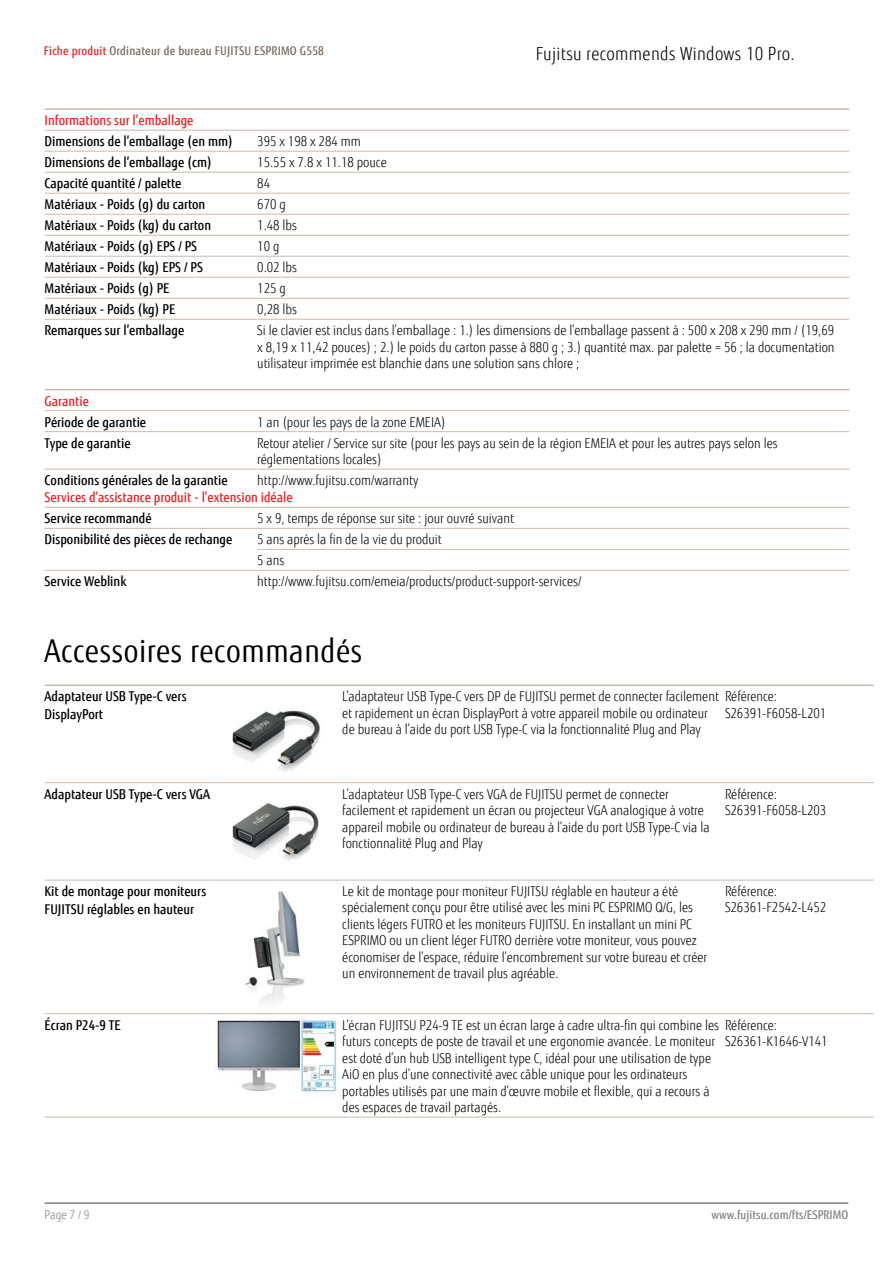
<style>
.page{position:relative;width:893px;height:1263px;background:#fff}
.page>*{position:absolute;margin:0;border:0;box-sizing:border-box;transform-origin:0 0}
.t1{font:31.5px "Fujitsu Sans";letter-spacing:.02em;color:#000;scale:.9 1}
.t2{font:300 18px "Fujitsu Sans";letter-spacing:.02em;color:#000;scale:.9 1}
.t3{font:300 13.5px/16.5px "Fujitsu Sans";color:#000;scale:.9 1}
.t4{font:500 13.5px/18px "Fujitsu Sans";color:#000;scale:.9 1}
.t5{font:500 13.5px "Fujitsu Sans";color:#e92425;scale:.9 1}
.t6{font:500 12px "Fujitsu Sans";letter-spacing:.02em;color:#79695e;scale:.9 1}
.t7{font:500 12px "Fujitsu Sans";letter-spacing:.005em;color:#818280;scale:.9 1}
.t8{font:300 12px "Fujitsu Sans";color:#818280;scale:.9 1}
.s1{color:#e92425}
</style>
<div class="page">
<hr style="left:45px;top:1202px;width:803px;height:2px;background:#818280">
<hr style="left:45px;top:108px;width:212px;height:2px;background:#c9bbb0">
<hr style="left:257px;top:108px;width:592px;height:2px;background:#c9bbb0">
<hr style="left:45px;top:130px;width:212px;height:1px;background:#c9bbb0">
<hr style="left:257px;top:130px;width:592px;height:1px;background:#c9bbb0">
<hr style="left:45px;top:151px;width:212px;height:1px;background:#c9bbb0">
<hr style="left:257px;top:151px;width:592px;height:1px;background:#c9bbb0">
<hr style="left:45px;top:172px;width:212px;height:1px;background:#c9bbb0">
<hr style="left:257px;top:172px;width:592px;height:1px;background:#c9bbb0">
<hr style="left:45px;top:193px;width:212px;height:1px;background:#c9bbb0">
<hr style="left:257px;top:193px;width:592px;height:1px;background:#c9bbb0">
<hr style="left:45px;top:214px;width:212px;height:1px;background:#c9bbb0">
<hr style="left:257px;top:214px;width:592px;height:1px;background:#c9bbb0">
<hr style="left:45px;top:235px;width:212px;height:1px;background:#c9bbb0">
<hr style="left:257px;top:235px;width:592px;height:1px;background:#c9bbb0">
<hr style="left:45px;top:256px;width:212px;height:1px;background:#c9bbb0">
<hr style="left:257px;top:256px;width:592px;height:1px;background:#c9bbb0">
<hr style="left:45px;top:277px;width:212px;height:1px;background:#c9bbb0">
<hr style="left:257px;top:277px;width:592px;height:1px;background:#c9bbb0">
<hr style="left:45px;top:298px;width:212px;height:1px;background:#c9bbb0">
<hr style="left:257px;top:298px;width:592px;height:1px;background:#c9bbb0">
<hr style="left:45px;top:319px;width:212px;height:1px;background:#c9bbb0">
<hr style="left:257px;top:319px;width:592px;height:1px;background:#c9bbb0">
<hr style="left:45px;top:389px;width:212px;height:1px;background:#c9bbb0">
<hr style="left:257px;top:389px;width:592px;height:1px;background:#c9bbb0">
<hr style="left:45px;top:410px;width:212px;height:1px;background:#c9bbb0">
<hr style="left:257px;top:410px;width:592px;height:1px;background:#c9bbb0">
<hr style="left:45px;top:431px;width:212px;height:1px;background:#c9bbb0">
<hr style="left:257px;top:431px;width:592px;height:1px;background:#c9bbb0">
<hr style="left:45px;top:469px;width:212px;height:1px;background:#c9bbb0">
<hr style="left:257px;top:469px;width:592px;height:1px;background:#c9bbb0">
<hr style="left:45px;top:507px;width:212px;height:1px;background:#c9bbb0">
<hr style="left:257px;top:507px;width:592px;height:1px;background:#c9bbb0">
<hr style="left:45px;top:528px;width:212px;height:1px;background:#c9bbb0">
<hr style="left:257px;top:528px;width:592px;height:1px;background:#c9bbb0">
<hr style="left:257px;top:549px;width:592px;height:1px;background:#c9bbb0">
<hr style="left:45px;top:570px;width:212px;height:1px;background:#c9bbb0">
<hr style="left:257px;top:570px;width:592px;height:1px;background:#c9bbb0">
<hr style="left:45px;top:684px;width:170px;height:2px;background:#c9bbb0">
<hr style="left:215px;top:684px;width:127px;height:2px;background:#c9bbb0">
<hr style="left:342px;top:684px;width:383px;height:2px;background:#c9bbb0">
<hr style="left:725px;top:684px;width:149px;height:2px;background:#c9bbb0">
<hr style="left:45px;top:782px;width:170px;height:1px;background:#c9bbb0">
<hr style="left:215px;top:782px;width:127px;height:1px;background:#c9bbb0">
<hr style="left:342px;top:782px;width:383px;height:1px;background:#c9bbb0">
<hr style="left:725px;top:782px;width:149px;height:1px;background:#c9bbb0">
<hr style="left:45px;top:880px;width:170px;height:1px;background:#c9bbb0">
<hr style="left:215px;top:880px;width:127px;height:1px;background:#c9bbb0">
<hr style="left:342px;top:880px;width:383px;height:1px;background:#c9bbb0">
<hr style="left:725px;top:880px;width:149px;height:1px;background:#c9bbb0">
<hr style="left:45px;top:1013px;width:170px;height:1px;background:#c9bbb0">
<hr style="left:215px;top:1013px;width:127px;height:1px;background:#c9bbb0">
<hr style="left:342px;top:1013px;width:383px;height:1px;background:#c9bbb0">
<hr style="left:725px;top:1013px;width:149px;height:1px;background:#c9bbb0">
<hr style="left:45px;top:1117px;width:170px;height:1px;background:#c9bbb0">
<hr style="left:215px;top:1117px;width:127px;height:1px;background:#c9bbb0">
<hr style="left:342px;top:1117px;width:383px;height:1px;background:#c9bbb0">
<hr style="left:725px;top:1117px;width:149px;height:1px;background:#c9bbb0">
<img style="left:232px;top:710px;width:88px;height:62px">
<img style="left:232px;top:803px;width:87px;height:58px">
<img style="left:245px;top:891px;width:60px;height:112px">
<img style="left:217px;top:1019px;width:120px;height:73px">
<p class="t6" style="left:44px;top:43px;width:313px"><span class="s1">Fiche produit</span> Ordinateur de bureau FUJITSU ESPRIMO G558</p>
<h2 class="t2" style="left:536px;top:43px;width:289px">Fujitsu recommends Windows 10 Pro.</h2>
<p class="t5" style="left:45px;top:112px;width:167px">Informations sur l’emballage</p>
<p class="t4" style="left:45px;top:132px;width:211px">Dimensions de l’emballage (en mm)</p>
<p class="t3" style="left:257px;top:133px;width:116px">395 x 198 x 284 mm</p>
<p class="t4" style="left:45px;top:153px;width:187px">Dimensions de l’emballage (cm)</p>
<p class="t3" style="left:257px;top:154px;width:145px">15.55 x 7.8 x 11.18 pouce</p>
<p class="t4" style="left:45px;top:174px;width:154px">Capacité quantité / palette</p>
<p class="t3" style="left:257px;top:175px;width:16px">84</p>
<p class="t4" style="left:45px;top:195px;width:180px">Matériaux - Poids (g) du carton</p>
<p class="t3" style="left:257px;top:196px;width:33px">670 g</p>
<p class="t4" style="left:45px;top:216px;width:186px">Matériaux - Poids (kg) du carton</p>
<p class="t3" style="left:257px;top:217px;width:46px">1.48 lbs</p>
<p class="t4" style="left:45px;top:237px;width:171px">Matériaux - Poids (g) EPS / PS</p>
<p class="t3" style="left:257px;top:238px;width:26px">10 g</p>
<p class="t4" style="left:45px;top:258px;width:177px">Matériaux - Poids (kg) EPS / PS</p>
<p class="t3" style="left:257px;top:259px;width:46px">0.02 lbs</p>
<p class="t4" style="left:45px;top:279px;width:140px">Matériaux - Poids (g) PE</p>
<p class="t3" style="left:257px;top:280px;width:33px">125 g</p>
<p class="t4" style="left:45px;top:300px;width:147px">Matériaux - Poids (kg) PE</p>
<p class="t3" style="left:257px;top:301px;width:46px">0,28 lbs</p>
<p class="t4" style="left:45px;top:321px;width:157px">Remarques sur l’emballage</p>
<p class="t3" style="left:257px;top:322px;width:643px;text-align:justify">Si le clavier est inclus dans l’emballage : 1.) les dimensions de l’emballage passent à : 500 x 208 x 290 mm / (19,69 x 8,19 x 11,42 pouces) ; 2.) le poids du carton passe à 880 g ; 3.) quantité max. par palette = 56 ; la documentation utilisateur imprimée est blanchie dans une solution sans chlore ;</p>
<p class="t5" style="left:45px;top:392px;width:51px">Garantie</p>
<p class="t4" style="left:45px;top:413px;width:114px">Période de garantie</p>
<p class="t3" style="left:257px;top:414px;width:211px">1 an (pour les pays de la zone EMEIA)</p>
<p class="t4" style="left:45px;top:434px;width:97px">Type de garantie</p>
<p class="t3" style="left:257px;top:435px;width:580px">Retour atelier / Service sur site (pour les pays au sein de la région EMEIA et pour les autres pays selon les réglementations locales)</p>
<p class="t4" style="left:45px;top:471px;width:205px">Conditions générales de la garantie</p>
<p class="t3" style="left:257px;top:472px;width:180px">http://www.fujitsu.com/warranty</p>
<p class="t5" style="left:45px;top:489px;width:277px">Services d’assistance produit - l’extension idéale</p>
<p class="t4" style="left:45px;top:510px;width:121px">Service recommandé</p>
<p class="t3" style="left:257px;top:510px;width:287px">5 x 9, temps de réponse sur site : jour ouvré suivant</p>
<p class="t4" style="left:45px;top:531px;width:210px">Disponibilité des pièces de rechange</p>
<p class="t3" style="left:257px;top:529px;width:206px;line-height:21px">5 ans après la fin de la vie du produit<br>5 ans</p>
<p class="t4" style="left:45px;top:573px;width:92px">Service Weblink</p>
<p class="t3" style="left:257px;top:573px;width:362px">http://www.fujitsu.com/emeia/products/product-support-services/</p>
<h1 class="t1" style="left:45px;top:632px;width:354px">Accessoires recommandés</h1>
<p class="t4" style="left:45px;top:687px;width:159px">Adaptateur USB Type-C vers<br>DisplayPort</p>
<p class="t3" style="left:342px;top:688px;width:420px">L’adaptateur USB Type-C vers DP de FUJITSU permet de connecter facilement et rapidement un écran DisplayPort à votre appareil mobile ou ordinateur de bureau à l’aide du port USB Type-C via la fonctionnalité Plug and Play</p>
<p class="t3" style="left:725px;top:688px;width:114px">Référence:<br>S26391-F6058-L201</p>
<p class="t4" style="left:45px;top:785px;width:185px">Adaptateur USB Type-C vers VGA</p>
<p class="t3" style="left:342px;top:786px;width:410px">L’adaptateur USB Type-C vers VGA de FUJITSU permet de connecter facilement et rapidement un écran ou projecteur VGA analogique à votre appareil mobile ou ordinateur de bureau à l’aide du port USB Type-C via la fonctionnalité Plug and Play</p>
<p class="t3" style="left:725px;top:786px;width:114px">Référence:<br>S26391-F6058-L203</p>
<p class="t4" style="left:45px;top:882px;width:181px">Kit de montage pour moniteurs<br>FUJITSU réglables en hauteur</p>
<p class="t3" style="left:342px;top:883px;width:407px">Le kit de montage pour moniteur FUJITSU réglable en hauteur a été spécialement conçu pour être utilisé avec les mini PC ESPRIMO Q/G, les clients légers FUTRO et les moniteurs FUJITSU. En installant un mini PC ESPRIMO ou un client léger FUTRO derrière votre moniteur, vous pouvez économiser de l’espace, réduire l’encombrement sur votre bureau et créer un environnement de travail plus agréable.</p>
<p class="t3" style="left:725px;top:883px;width:114px">Référence:<br>S26361-F2542-L452</p>
<p class="t4" style="left:45px;top:1016px;width:86px">Écran P24-9 TE</p>
<p class="t3" style="left:342px;top:1017px;width:485px">L’écran FUJITSU P24-9 TE est un écran large à cadre ultra-fin qui combine les Référence: futurs concepts de poste de travail et une ergonomie avancée. Le moniteur<br>est doté d’un hub USB intelligent type C, idéal pour une utilisation de type<br>AiO en plus d’une connectivité avec câble unique pour les ordinateurs<br>portables utilisés par une main d’œuvre mobile et flexible, qui a recours à<br>des espaces de travail partagés.</p>
<p class="t3" style="left:725px;top:1033px;width:116px">S26361-K1646-V141</p>
<p class="t8" style="left:45px;top:1208px;width:51px">Page 7 / 9</p>
<p class="t7" style="left:711px;top:1208px;width:153px">www.fujitsu.com/fts/ESPRIMO</p>
</div>
